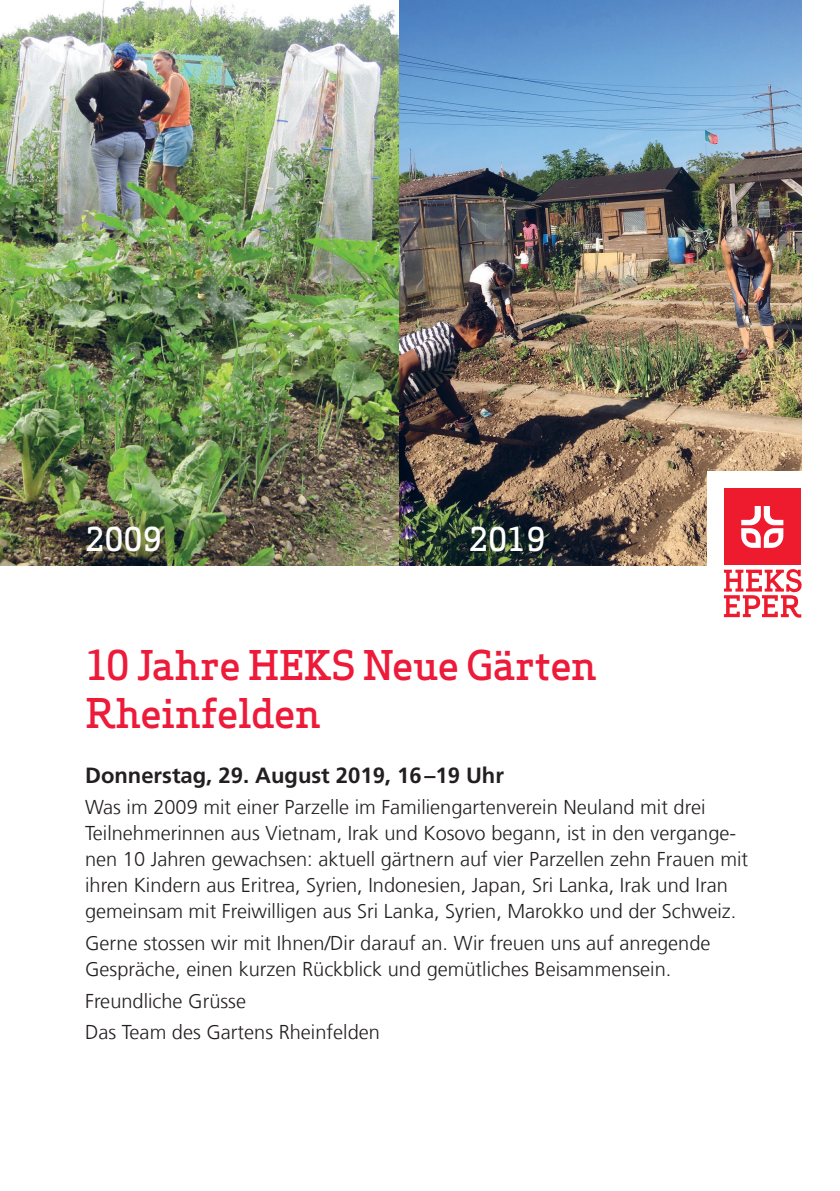
<style>
.page{position:relative;width:840px;height:1191px;background:#fff}
.page>*{position:absolute;margin:0;border:0;box-sizing:border-box;transform-origin:0 0}
.t1{font:500 40px/48px "Apex Serif";letter-spacing:-.025em;color:#ed1a3a}
.t2{font:500 32px "Apex Serif";color:#fff}
.t3{font:700 22px "Frutiger LT Com";color:#231f20}
.t4{font:300 20px/26px "Frutiger LT Com";color:#231f20}
</style>
<div class="page">
<img style="left:0;top:0;width:800px;height:565px">
<div style="left:706px;top:471px;width:111px;height:170px;background:#fff"></div>
<div style="left:723px;top:488px;width:77px;height:77px;background:#ee1a2e"></div>
<svg style="left:741px;top:506px;width:42px;height:42px"></svg>
<svg style="left:723px;top:569px;width:78px;height:48px"></svg>
<h2 class="t2" style="left:85px;top:519px;width:78px">2009</h2>
<h2 class="t2" style="left:468px;top:519px;width:78px">2019</h2>
<h1 class="t1" style="left:85px;top:641px;width:513px">10 Jahre HEKS Neue Gärten<br>Rheinfelden</h1>
<p class="t3" style="left:85px;top:762px;width:420px">Donnerstag, 29. August 2019, 16–19 Uhr</p>
<p class="t4" style="left:85px;top:794px;width:664px">Was im 2009 mit einer Parzelle im Familiengartenverein Neuland mit drei Teilnehmerinnen aus Vietnam, Irak und Kosovo begann, ist in den vergange&shy;nen 10 Jahren gewachsen: aktuell gärtnern auf vier Parzellen zehn Frauen mit ihren Kindern aus Eritrea, Syrien, Indonesien, Japan, Sri Lanka, Irak und Iran gemeinsam mit Freiwilligen aus Sri Lanka, Syrien, Marokko und der Schweiz.</p>
<p class="t4" style="left:85px;top:930px;width:626px">Gerne stossen wir mit Ihnen/Dir darauf an. Wir freuen uns auf anregende<br>Gespräche, einen kurzen Rückblick und gemütliches Beisammensein.</p>
<p class="t4" style="left:85px;top:985px;width:296px;line-height:31.6px">Freundliche Grüsse<br>Das Team des Gartens Rheinfelden</p>
</div>
